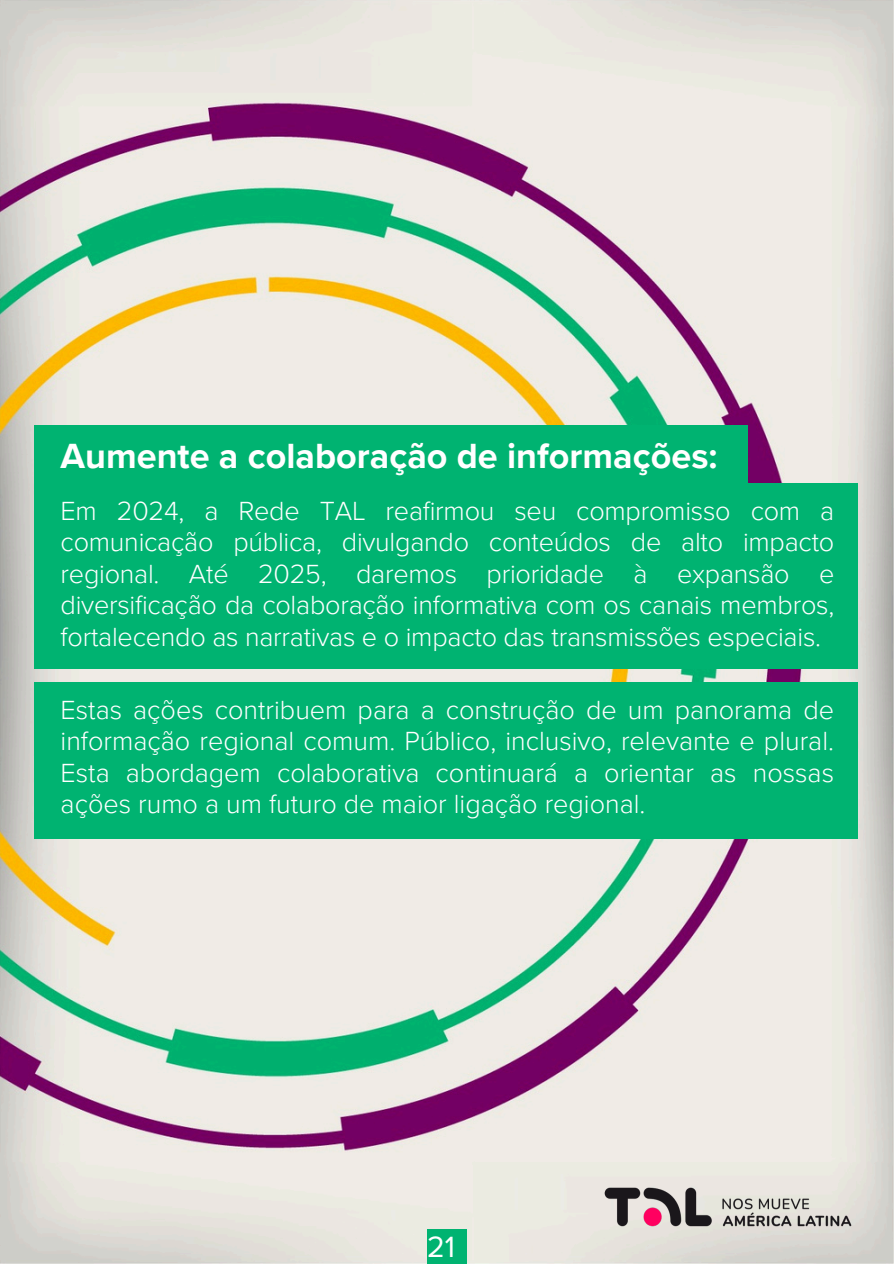
<style>
.page{position:relative;width:894px;height:1264px;background:#fff}
.page>*{position:absolute;margin:0;border:0;box-sizing:border-box;transform-origin:0 0}
.t1{font:700 36px "Proxima Nova";color:#fff}
.t2{font:30.15px "Proxima Nova";color:#fff}
.t3{font:300 27px/31.5px "Proxima Nova";letter-spacing:-.005em;color:#fff;text-align:justify}
</style>
<div class="page">
<img style="left:0;top:0;width:893px;height:1263px">
<div style="left:427px;top:1228px;width:39px;height:35px;background:#00b371"></div>
<img style="left:597px;top:1180px;width:261px;height:53px">
<div style="left:34px;top:425px;width:714px;height:72px;background:#00b371"></div>
<div style="left:34px;top:483px;width:824px;height:185px;background:#00b371"></div>
<div style="left:34px;top:682px;width:824px;height:156px;background:#00b371"></div>
<p class="t1" style="left:61px;top:434px;width:658px">Aumente a colaboração de informações:</p>
<h1 class="t3" style="left:61px;top:495px;width:775px">Em 2024, a Rede TAL reafirmou seu compromisso com a comunicação pública, divulgando conteúdos de alto impacto regional. Até 2025, daremos prioridade à expansão e diversificação da colaboração informativa com os canais membros, fortalecendo as narrativas e o impacto das transmissões especiais.</h1>
<p class="t3" style="left:61px;top:694px;width:774px">Estas ações contribuem para a construção de um panorama de informação regional comum. Público, inclusivo, relevante e plural.<br>Esta abordagem colaborativa continuará a orientar as nossas ações rumo a um futuro de maior ligação regional.</p>
<p class="t2" style="left:427px;top:1229px;width:29px">21</p>
</div>
